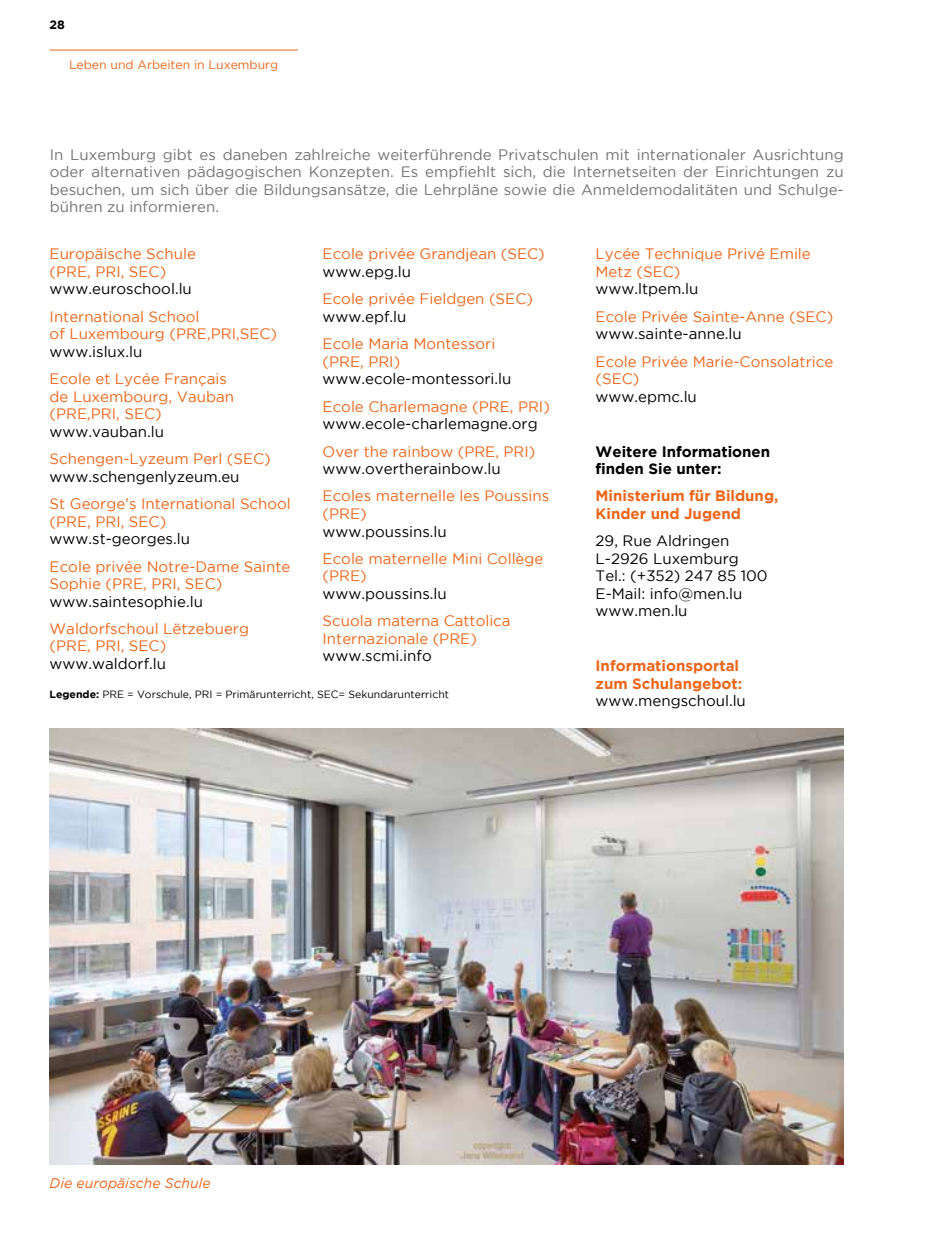
<style>
.page{position:relative;width:943px;height:1241px;background:#fff}
.page>*{position:absolute;margin:0;border:0;box-sizing:border-box;transform-origin:0 0}
.t1{font:15.05px/17.5px "Gotham";color:#ec671a}
.t2{font:15.05px/17.5px "Gotham";color:#000}
.t3{font:15.05px/17.5px "Gotham";color:#747373;text-align:justify}
.t4{font:700 15.05px/17.5px "Gotham";color:#ec671a}
.t5{font:700 15.05px/17.5px "Gotham";color:#000}
.t6{font:italic 14px "Gotham";color:#ec671a}
.t7{font:12.25px "Gotham";color:#ec671a}
.t8{font:700 12.25px "Gotham";color:#000}
.t9{font:10.5px "Gotham";color:#000}
.s1{font-weight:700}
</style>
<div class="page">
<hr style="left:50px;top:50px;width:248px;height:1px;background:#ec671a">
<img style="left:50px;top:728px;width:793px;height:436px">
<p class="t8" style="left:50px;top:18px;width:17px">28</p>
<p class="t7" style="left:69px;top:57px;width:211px">Leben und Arbeiten in Luxemburg</p>
<p class="t3" style="left:50px;top:145px;width:795px">In Luxemburg gibt es daneben zahlreiche weiterführende Privatschulen mit internationaler Ausrichtung oder alternativen pädagogischen Konzepten. Es empfiehlt sich, die Internetseiten der Einrichtungen zu besuchen, um sich über die Bildungsansätze, die Lehrpläne sowie die Anmeldemodalitäten und Schulge&shy;bühren zu informieren.</p>
<p class="t1" style="left:50px;top:245px;width:148px">Europäische Schule (PRE, PRI, SEC)</p>
<p class="t2" style="left:50px;top:280px;width:144px">www.euroschool.lu</p>
<p class="t1" style="left:50px;top:307px;width:229px">International School<br>of Luxembourg (PRE,PRI,SEC)</p>
<p class="t2" style="left:50px;top:342px;width:94px">www.islux.lu</p>
<p class="t1" style="left:50px;top:370px;width:186px">Ecole et Lycée Français de Luxembourg, Vauban (PRE,PRI, SEC)</p>
<p class="t2" style="left:50px;top:422px;width:116px">www.vauban.lu</p>
<p class="t1" style="left:50px;top:449px;width:222px">Schengen-Lyzeum Perl (SEC)</p>
<p class="t2" style="left:50px;top:467px;width:191px">www.schengenlyzeum.eu</p>
<p class="t1" style="left:50px;top:494px;width:243px">St George’s International School (PRE, PRI, SEC)</p>
<p class="t2" style="left:50px;top:529px;width:142px">www.st-georges.lu</p>
<p class="t1" style="left:50px;top:557px;width:242px">Ecole privée Notre-Dame Sainte<br>Sophie (PRE, PRI, SEC)</p>
<p class="t2" style="left:50px;top:592px;width:155px">www.saintesophie.lu</p>
<p class="t1" style="left:50px;top:619px;width:201px">Waldorfschoul Lëtzebuerg (PRE, PRI, SEC)</p>
<p class="t2" style="left:50px;top:654px;width:118px">www.waldorf.lu</p>
<p class="t1" style="left:322px;top:245px;width:224px">Ecole privée Grandjean (SEC)</p>
<p class="t2" style="left:322px;top:262px;width:90px">www.epg.lu</p>
<p class="t1" style="left:322px;top:290px;width:212px">Ecole privée Fieldgen (SEC)</p>
<p class="t2" style="left:322px;top:307px;width:85px">www.epf.lu</p>
<p class="t1" style="left:322px;top:335px;width:174px">Ecole Maria Montessori (PRE, PRI)</p>
<p class="t2" style="left:322px;top:370px;width:190px">www.ecole-montessori.lu</p>
<p class="t1" style="left:322px;top:397px;width:229px">Ecole Charlemagne (PRE, PRI)</p>
<p class="t2" style="left:322px;top:414px;width:217px">www.ecole-charlemagne.org</p>
<p class="t1" style="left:322px;top:442px;width:214px">Over the rainbow (PRE, PRI)</p>
<p class="t2" style="left:322px;top:459px;width:180px">www.overtherainbow.lu</p>
<p class="t1" style="left:322px;top:487px;width:228px">Ecoles maternelle les Poussins (PRE)</p>
<p class="t2" style="left:322px;top:522px;width:126px">www.poussins.lu</p>
<p class="t1" style="left:322px;top:549px;width:222px">Ecole maternelle Mini Collège (PRE)</p>
<p class="t2" style="left:322px;top:584px;width:126px">www.poussins.lu</p>
<p class="t1" style="left:322px;top:612px;width:189px">Scuola materna Cattolica<br>Internazionale (PRE)</p>
<p class="t2" style="left:322px;top:647px;width:111px">www.scmi.info</p>
<p class="t9" style="left:50px;top:688px;width:401px"><span class="s1">Legende:</span> PRE = Vorschule, PRI = Primärunterricht, SEC= Sekundarunterricht</p>
<p class="t1" style="left:595px;top:245px;width:217px">Lycée Technique Privé Emile<br>Metz (SEC)</p>
<p class="t2" style="left:595px;top:280px;width:104px">www.ltpem.lu</p>
<p class="t1" style="left:595px;top:307px;width:239px">Ecole Privée Sainte-Anne (SEC)</p>
<p class="t2" style="left:595px;top:325px;width:148px">www.sainte-anne.lu</p>
<p class="t1" style="left:595px;top:352px;width:239px">Ecole Privée Marie-Consolatrice (SEC)</p>
<p class="t2" style="left:595px;top:387px;width:103px">www.epmc.lu</p>
<p class="t5" style="left:595px;top:442px;width:176px">Weitere Informationen finden Sie unter:</p>
<p class="t4" style="left:595px;top:487px;width:184px">Ministerium für Bildung,<br>Kinder und Jugend</p>
<p class="t2" style="left:595px;top:532px;width:174px">29, Rue Aldringen<br>L-2926 Luxemburg<br>Tel.: (+352) 247 85 100<br>E-Mail: info@men.lu www.men.lu</p>
<p class="t4" style="left:595px;top:656px;width:148px">Informationsportal zum Schulangebot:</p>
<p class="t2" style="left:595px;top:692px;width:152px">www.mengschoul.lu</p>
<p class="t6" style="left:50px;top:1174px;width:163px">Die europäische Schule</p>
</div>
